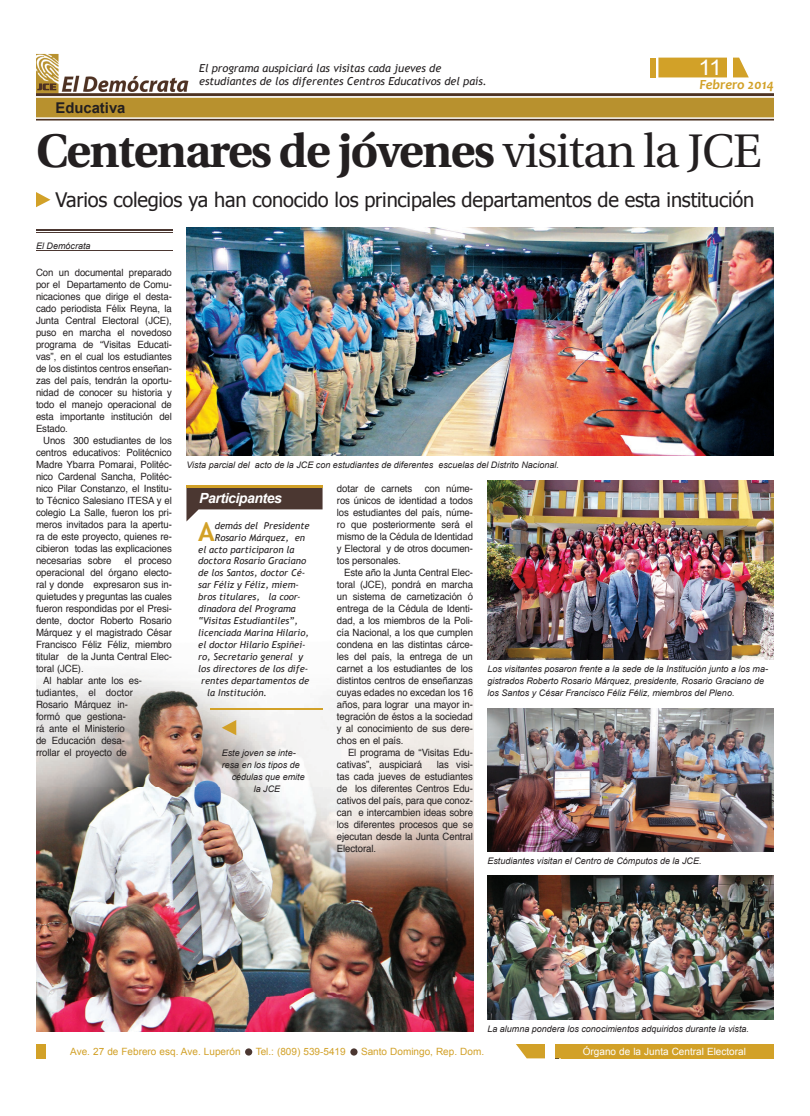
<style>
.page{position:relative;width:810px;height:1116px;background:#fff}
.page>*{position:absolute;margin:0;border:0;box-sizing:border-box;transform-origin:0 0}
.t1{font:700 47px "Utopia";letter-spacing:-.03em;color:#231f20}
.t2{font:700 26.3px "Trebuchet MS";color:#d2a128}
.t3{font:21.5px "Arial";color:#fff;scale:1.07 1}
.t4{font:20px "Tahoma";letter-spacing:-.01em;color:#231f20}
.t5{font:700 14.8px "Arial";color:#231f20}
.t6{font:italic 700 14px "Arial";letter-spacing:-.03em;color:#fff}
.t7{font:italic 700 14px "Candara";color:#d2a128}
.t8{font:italic 11px/13.2px "Trebuchet MS";color:#231f20}
.t9{font:10px/12px "Helvetica";letter-spacing:-.01em;color:#231f20;text-align:justify;scale:.96 1}
.t10{font:10px "Arial";color:#d2a128}
.t11{font:10px "Arial";color:#fff}
.t12{font:10px "Helvetica";letter-spacing:.01em;color:#231f20;scale:.96 1}
.t13{font:italic 9.5px "Trebuchet MS";color:#231f20}
.t14{font:italic 9px/12px "Arial";color:#231f20}
.s1{font-weight:400}
</style>
<div class="page">
<img style="left:36px;top:53px;width:738px;height:68px">
<svg style="left:658px;top:58px;width:91px;height:19px;background:#d5a838"></svg>
<div style="left:728px;top:56px;width:5px;height:23px;background:#fff"></div>
<div style="left:650px;top:58px;width:6px;height:20px;background:#d2a128"></div>
<div style="left:36px;top:1044px;width:10px;height:14px;background:#d2a128"></div>
<div style="left:561px;top:1044px;width:213px;height:14px;background:#d2a128"></div>
<svg style="left:516px;top:1044px;width:45px;height:14px"></svg>
<div style="left:545px;top:1043px;width:10px;height:16px;background:#fff"></div>
<div style="left:350px;top:1048px;width:8px;height:8px;background:#4b3731;border-radius:50%"></div>
<div style="left:245px;top:1048px;width:7px;height:8px;background:#4b3731;border-radius:50%"></div>
<img style="left:36px;top:671px;width:437px;height:361px">
<hr style="left:36px;top:229px;width:136px;height:2px;background:#4b3731">
<hr style="left:36px;top:232px;width:136px;height:1px;background:#4b3731">
<hr style="left:36px;top:250px;width:136px;height:1px;background:#4b3731">
<svg style="left:36px;top:192px;width:15px;height:15px"></svg>
<svg style="left:222px;top:720px;width:14px;height:15px"></svg>
<img style="left:186px;top:228px;width:588px;height:228px">
<img style="left:487px;top:480px;width:287px;height:180px">
<img style="left:487px;top:876px;width:287px;height:143px">
<img style="left:487px;top:708px;width:287px;height:144px">
<hr style="left:210px;top:708px;width:113px;height:1px;background:#d2a128">
<hr style="left:210px;top:709px;width:113px;height:1px;background:#d2a128">
<svg style="left:186px;top:488px;width:137px;height:34px"></svg>
<hr style="left:186px;top:486px;width:137px;height:2px;background:#d2a128">
<h3 class="t5" style="left:55px;top:100px;width:72px">Educativa</h3>
<p class="t8" style="left:199px;top:62px;width:289px">El programa auspiciará las visitas cada jueves de estudiantes de los diferentes Centros Educativos del país.</p>
<h3 class="t3" style="left:699px;top:56px;width:23px">11</h3>
<h3 class="t7" style="left:699px;top:76px;width:76px">Febrero 2014</h3>
<h1 class="t1" style="left:36px;top:124px;width:727px">Centenares de jóvenes <span class="s1">visitan la JCE</span></h1>
<h3 class="t4" style="left:55px;top:187px;width:700px">Varios colegios ya han conocido los principales departamentos de esta institución</h3>
<p class="t14" style="left:36px;top:239px;width:56px">El Demócrata</p>
<p class="t9" style="left:36px;top:267px;width:143px">Con un documental preparado por el Departamento de Comu&shy;nicaciones que dirige el desta&shy;cado periodista Félix Reyna, la Junta Central Electoral (JCE), puso en marcha el novedoso programa de “Visitas Educati&shy;vas”, en el cual los estudiantes de los distintos centros enseñan&shy;zas del país, tendrán la oportu&shy;nidad de conocer su historia y todo el manejo operacional de esta importante institución del Estado.</p>
<p class="t9" style="left:36px;top:435px;width:143px;text-indent:7px">Unos 300 estudiantes de los centros educativos: Politécnico Madre Ybarra Pomarai, Politéc&shy;nico Cardenal Sancha, Politéc&shy;nico Pilar Constanzo, el Institu&shy;to Técnico Salesiano ITESA y el colegio La Salle, fueron los pri&shy;meros invitados para la apertu&shy;ra de este proyecto, quienes re&shy;cibieron todas las explicaciones necesarias sobre</p>
<p class="t9" style="left:125px;top:555px;width:51px">el proceso</p>
<p class="t9" style="left:36px;top:567px;width:143px">operacional del órgano electo-</p>
<p class="t9" style="left:36px;top:579px;width:143px">ral y donde expresaron sus in-</p>
<p class="t9" style="left:36px;top:591px;width:143px">quietudes y preguntas las cuales</p>
<p class="t9" style="left:36px;top:603px;width:143px">fueron respondidas por el Presi-</p>
<p class="t9" style="left:36px;top:615px;width:143px">dente, doctor Roberto Rosario</p>
<p class="t9" style="left:36px;top:627px;width:143px">Márquez y el magistrado César</p>
<p class="t9" style="left:36px;top:639px;width:143px">Francisco Féliz Féliz, miembro</p>
<p class="t9" style="left:36px;top:651px;width:143px">titular de la Junta Central Elec-</p>
<p class="t9" style="left:36px;top:663px;width:51px">toral (JCE).</p>
<p class="t9" style="left:43px;top:675px;width:104px">Al hablar ante los es-</p>
<p class="t12" style="left:36px;top:685px;width:103px">tudiantes, el doctor</p>
<p class="t9" style="left:36px;top:699px;width:97px">Rosario Márquez in-</p>
<p class="t9" style="left:36px;top:711px;width:95px">formó que gestiona-</p>
<p class="t9" style="left:36px;top:723px;width:94px">rá ante el Ministerio</p>
<p class="t9" style="left:36px;top:735px;width:94px">de Educación desa-</p>
<p class="t9" style="left:36px;top:747px;width:96px">rrollar el proyecto de</p>
<p class="t14" style="left:186px;top:459px;width:374px">Vista parcial del acto de la JCE con estudiantes de diferentes escuelas del Distrito Nacional.</p>
<h3 class="t6" style="left:199px;top:490px;width:84px">Participantes</h3>
<h2 class="t2" style="left:198px;top:515px;width:18px">A</h2>
<p class="t13" style="left:215px;top:520px;width:96px">demás del Presidente</p>
<p class="t13" style="left:215px;top:532px;width:92px">Rosario Márquez, en</p>
<p class="t13" style="left:198px;top:544px;width:98px">el acto participaron la</p>
<p class="t13" style="left:198px;top:556px;width:109px">doctora Rosario Graciano</p>
<p class="t13" style="left:198px;top:568px;width:109px">de los Santos, doctor Cé-</p>
<p class="t13" style="left:198px;top:580px;width:102px">sar Féliz y Féliz, miem-</p>
<p class="t13" style="left:198px;top:592px;width:104px">bros titulares, la coor-</p>
<p class="t13" style="left:198px;top:604px;width:99px">dinadora del Programa</p>
<p class="t13" style="left:198px;top:616px;width:101px">“Visitas Estudiantiles”,</p>
<p class="t13" style="left:198px;top:628px;width:112px">licenciada Marina Hilario,</p>
<p class="t13" style="left:198px;top:640px;width:109px">el doctor Hilario Espiñei-</p>
<p class="t13" style="left:198px;top:652px;width:106px">ro, Secretario general y</p>
<p class="t13" style="left:198px;top:663px;width:112px">los directores de los dife-</p>
<p class="t13" style="left:201px;top:675px;width:110px">rentes departamentos de</p>
<p class="t13" style="left:207px;top:687px;width:61px">la Institución.</p>
<p class="t14" style="left:222px;top:747px;width:76px">Este joven se inte-</p>
<p class="t14" style="left:222px;top:759px;width:80px">resa en los tipos de</p>
<p class="t14" style="left:232px;top:771px;width:75px">cédulas que emite</p>
<p class="t14" style="left:254px;top:783px;width:28px">la JCE</p>
<p class="t9" style="left:337px;top:483px;width:143px">dotar de carnets con núme&shy;ros únicos de identidad a todos los estudiantes del país, núme&shy;ro que posteriormente será el mismo de la Cédula de Identidad y Electoral y de otros documen&shy;tos personales.</p>
<p class="t9" style="left:337px;top:567px;width:143px;text-indent:7px">Este año la Junta Central Elec&shy;toral (JCE), pondrá en marcha un sistema de carnetización ó entrega de la Cédula de Identi&shy;dad, a los miembros de la Poli&shy;cía Nacional, a los que cumplen condena en las distintas cárce&shy;les del país, la entrega de un carnet a los estudiantes de los distintos centros de enseñanzas cuyas edades no excedan los 16 años, para lograr una mayor in&shy;tegración de éstos a la sociedad y al conocimiento de sus dere&shy;chos en el país.</p>
<p class="t9" style="left:337px;top:747px;width:143px;text-indent:11px">El programa de “Visitas Edu&shy;cativas”, auspiciará</p>
<p class="t9" style="left:337px;top:759px;width:143px;text-indent:100px">las visi&shy;tas cada jueves de estudiantes de los diferentes Centros Edu&shy;cativos del país, para que conoz&shy;can e intercambien ideas sobre los diferentes procesos que se ejecutan desde la Junta Central Electoral.</p>
<p class="t14" style="left:487px;top:663px;width:282px">Los visitantes posaron frente a la sede de la Institución junto a los ma&shy;gistrados Roberto Rosario Márquez, presidente, Rosario Graciano de los Santos y César Francisco Féliz Féliz, miembros del Pleno.</p>
<p class="t14" style="left:487px;top:855px;width:216px">Estudiantes visitan el Centro de Cómputos de la JCE.</p>
<p class="t14" style="left:487px;top:1023px;width:263px">La alumna pondera los conocimientos adquiridos durante la vista.</p>
<p class="t10" style="left:70px;top:1046px;width:172px">Ave. 27 de Febrero esq. Ave. Luperón</p>
<p class="t10" style="left:256px;top:1046px;width:92px">Tel.: (809) 539-5419</p>
<p class="t10" style="left:361px;top:1046px;width:125px">Santo Domingo, Rep. Dom.</p>
<p class="t11" style="left:583px;top:1045px;width:165px">Órgano de la Junta Central Electoral</p>
</div>
